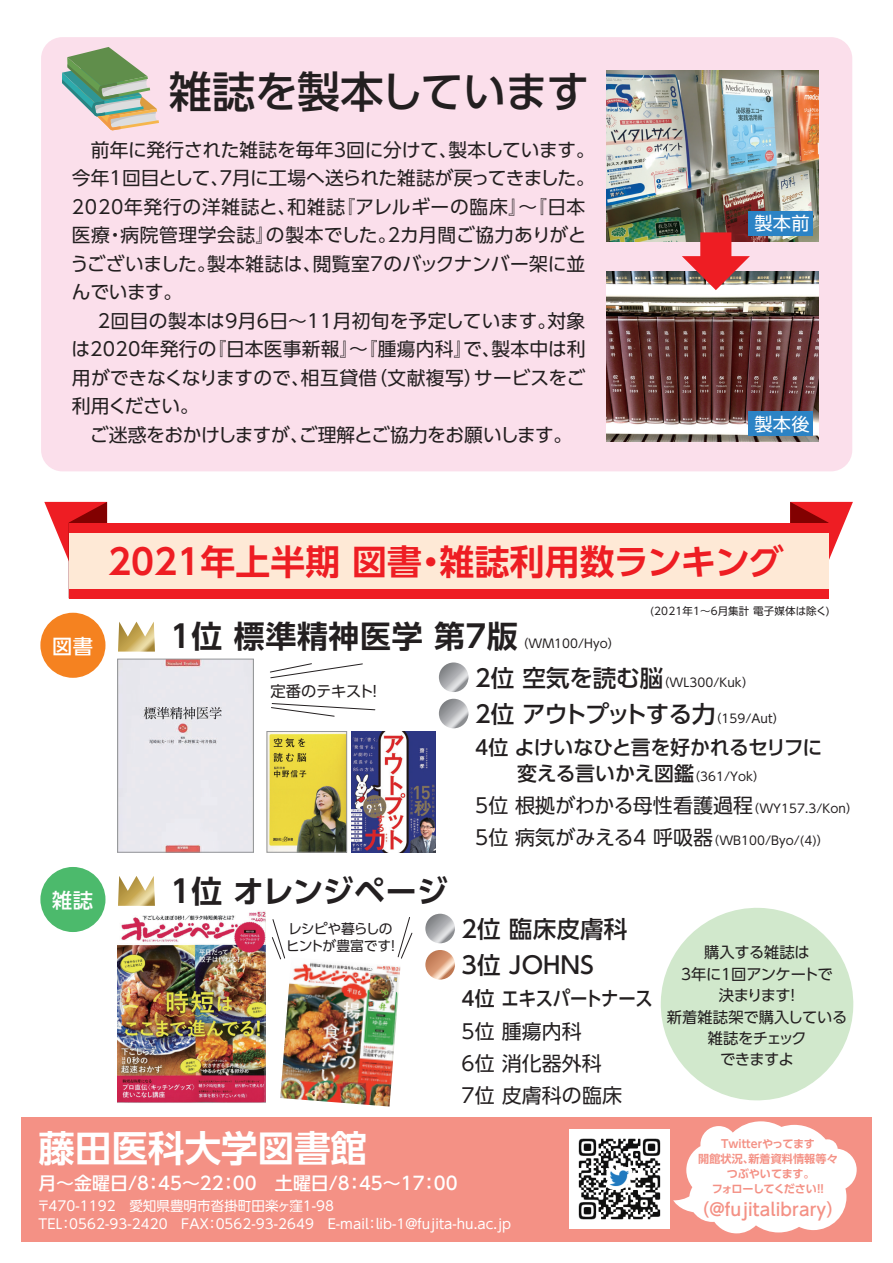
<style>
.page{position:relative;width:893px;height:1263px;background:#fff}
.page>*{position:absolute;margin:0;border:0;box-sizing:border-box;transform-origin:0 0}
.t1{font:500 43.05px "UD Shin Go Pro";letter-spacing:-.015em;color:#231f20}
.t2{font:700 36.3px "UD Shin Go Pro De";letter-spacing:.005em;color:#fff}
.t3{font:700 34.8px "UD Shin Go Pro De";letter-spacing:.005em;color:#ee1d23}
.t4{font:700 30.9px "UD Shin Go Pro De";letter-spacing:.02em;color:#231f20}
.t5{font:700 30.9px "UD Shin Go Pro De";letter-spacing:-.005em;color:#231f20}
.t6{font:500 23.55px "UD Shin Go Pro";letter-spacing:-.07em;color:#231f20}
.t7{font:500 23.55px/35.5px "UD Shin Go Pro";letter-spacing:.005em;color:#231f20}
.t8{font:500 20.25px "UD Shin Go Pro";color:#fff}
.t9{font:500 19.95px/25.5px "UD Shin Go Pro";letter-spacing:-.015em;color:#231f20}
.t10{font:19.95px/32.1px "UD Shin Go Pro";letter-spacing:.005em;color:#231f20}
.t11{font:18.75px "UD Shin Go Pro";letter-spacing:.005em;color:#231f20}
.t12{font:18.75px "UD Shin Go Pro";letter-spacing:-.03em;color:#231f20}
.t13{font:18.75px "UD Shin Go Pro";letter-spacing:.035em;color:#231f20}
.t14{font:18.75px "UD Shin Go Pro";letter-spacing:.03em;color:#231f20}
.t15{font:18.75px "UD Shin Go Pro";letter-spacing:-.02em;color:#231f20}
.t16{font:18.15px "UD Shin Go Pro";letter-spacing:.02em;color:#fff}
.t17{font:500 18px "UD Shin Go Pro";letter-spacing:.005em;color:#fff}
.t18{font:500 17.25px "UD Shin Go Pro";letter-spacing:.005em;color:#f49185}
.t19{font:15.3px/21.5px "UD Shin Go Pro";letter-spacing:-.025em;color:#231f20;text-align:center}
.t20{font:13.8px/16.8px "UD Shin Go Pro";letter-spacing:-.06em;color:#231f20}
.t21{font:13.5px/18px "UD Shin Go Pro";letter-spacing:.005em;color:#fff}
.t22{font:12px "UD Shin Go Pro";letter-spacing:.005em;color:#231f20}
.t23{font:700 11.1px/15px "UD Shin Go Pro De";letter-spacing:-.005em;color:#f49185;text-align:center}
.t24{font:10.5px "UD Shin Go Pro";letter-spacing:.015em;color:#231f20}
.s1{font-weight:500;font-size:23.55px}
.s2{font-weight:400;font-size:12px}
.s3{font-size:12px}
.s4{font-size:19.95px}
</style>
<div class="page">
<svg style="left:660px;top:908px;width:194px;height:193px"></svg>
<div style="left:21px;top:1117px;width:851px;height:124px;background:#f49185"></div>
<img style="left:570px;top:1129px;width:99px;height:99px">
<div style="left:41px;top:37px;width:811px;height:434px;background:#fbdfeb;border-radius:21px"></div>
<img style="left:606px;top:71px;width:212px;height:171px">
<img style="left:606px;top:271px;width:212px;height:171px">
<div style="left:700px;top:232px;width:31px;height:29px;background:#ee1d23"></div>
<svg style="left:682px;top:256px;width:68px;height:34px"></svg>
<div style="left:749px;top:212px;width:64px;height:24px;background:#2c83c5"></div>
<div style="left:749px;top:412px;width:64px;height:24px;background:#2c83c5"></div>
<svg style="left:790px;top:502px;width:63px;height:96px"></svg>
<svg style="left:44px;top:502px;width:63px;height:96px"></svg>
<div style="left:69px;top:523px;width:759px;height:75px;background:#ee1d23"></div>
<div style="left:69px;top:533px;width:759px;height:55px;background:#fee9d6"></div>
<div style="left:40px;top:867px;width:65px;height:65px;background:#4cba6c;border-radius:50%"></div>
<svg style="left:118px;top:876px;width:37px;height:30px"></svg>
<svg style="left:271px;top:919px;width:14px;height:40px"></svg>
<svg style="left:397px;top:917px;width:16px;height:42px"></svg>
<svg style="left:425px;top:914px;width:30px;height:29px"></svg>
<svg style="left:425px;top:950px;width:30px;height:29px"></svg>
<svg style="left:673px;top:1121px;width:184px;height:112px"></svg>
<img style="left:118px;top:911px;width:147px;height:192px">
<img style="left:280px;top:957px;width:120px;height:149px">
<div style="left:40px;top:613px;width:65px;height:65px;background:#f58220;border-radius:50%"></div>
<svg style="left:118px;top:622px;width:37px;height:30px"></svg>
<svg style="left:439px;top:662px;width:29px;height:30px"></svg>
<svg style="left:439px;top:699px;width:29px;height:29px"></svg>
<svg style="left:62px;top:47px;width:97px;height:83px"></svg>
<div style="left:119px;top:661px;width:133px;height:189px;background:#e8e8ee"></div>
<div style="left:117px;top:659px;width:137px;height:193px;border:1px solid #939598"></div>
<img style="left:352px;top:731px;width:83px;height:121px">
<img style="left:269px;top:733px;width:76px;height:117px">
<div style="left:267px;top:731px;width:80px;height:121px;border:1px solid #939598"></div>
<svg style="left:270px;top:663px;width:93px;height:16px"></svg>
<svg style="left:271px;top:703px;width:105px;height:14px"></svg>
<h1 class="t1" style="left:169px;top:57px;width:422px">雑誌を製本しています</h1>
<p class="t11" style="left:72px;top:134px;width:524px">　前年に発行された雑誌を毎年3回に分けて、製本しています。</p>
<p class="t12" style="left:72px;top:163px;width:524px">今年1回目として、7月に工場へ送られた雑誌が戻ってきました。</p>
<p class="t13" style="left:72px;top:191px;width:515px">2020年発行の洋雑誌と、和雑誌『アレルギーの臨床』～『日本</p>
<p class="t14" style="left:72px;top:220px;width:516px">医療・病院管理学会誌』の製本でした。2カ月間ご協力ありがと</p>
<p class="t11" style="left:70px;top:248px;width:517px">うございました。製本雑誌は、閲覧室7のバックナンバー架に並</p>
<p class="t11" style="left:72px;top:277px;width:112px">んでいます。</p>
<p class="t11" style="left:79px;top:305px;width:508px">　2回目の製本は9月6日～11月初旬を予定しています。対象</p>
<p class="t11" style="left:72px;top:334px;width:515px">は2020年発行の『日本医事新報』～『腫瘍内科』で、製本中は利</p>
<p class="t11" style="left:72px;top:362px;width:515px">用ができなくなりますので、相互貸借（文献複写）サービスをご</p>
<p class="t11" style="left:72px;top:391px;width:129px">利用ください。</p>
<p class="t15" style="left:72px;top:419px;width:502px">　ご迷惑をおかけしますが、ご理解とご協力をお願いします。</p>
<p class="t16" style="left:754px;top:209px;width:57px">製本前</p>
<p class="t16" style="left:754px;top:409px;width:57px">製本後</p>
<h3 class="t3" style="left:108px;top:533px;width:677px">2021年上半期 図書・雑誌利用数ランキング</h3>
<p class="t8" style="left:52px;top:630px;width:42px">図書</p>
<p class="t8" style="left:52px;top:884px;width:42px">雑誌</p>
<p class="t24" style="left:650px;top:602px;width:181px">(2021年1～6月集計 電子媒体は除く)</p>
<h3 class="t4" style="left:170px;top:612px;width:349px">1位 標準精神医学 第7版</h3>
<p class="t22" style="left:516px;top:634px;width:105px">（WM100/Hyo）</p>
<p class="t22" style="left:475px;top:673px;width:280px"><span class="s1">2位 空気を読む脳</span>（WL300/Kuk）</p>
<p class="t6" style="left:475px;top:695px;width:311px">2位 アウトプットする力<span class="s2">（159/Aut）</span></p>
<p class="t9" style="left:475px;top:734px;width:349px">4位 よけいなひと言を好かれるセリフに　　変える言いかえ図鑑<span class="s2">（361/Yok）</span></p>
<p class="t10" style="left:475px;top:788px;width:384px">5位 根拠がわかる母性看護過程<span class="s3">（WY157.3/Kon）</span></p>
<p class="t22" style="left:475px;top:831px;width:355px"><span class="s4">5位 病気がみえる4 呼吸器</span>（WB100/Byo/(4)）</p>
<p class="t19" style="left:270px;top:679px;width:113px">定番のテキスト！</p>
<h3 class="t5" style="left:170px;top:866px;width:279px">1位 オレンジページ</h3>
<p class="t20" style="left:286px;top:920px;width:115px">レシピや暮らしのヒントが豊富です！</p>
<p class="t7" style="left:462px;top:911px;width:167px">2位 臨床皮膚科<br>3位 JOHNS</p>
<p class="t9" style="left:462px;top:985px;width:193px">4位 エキスパートナース</p>
<p class="t10" style="left:462px;top:1014px;width:162px">5位 腫瘍内科<br>6位 消化器外科<br>7位 皮膚科の臨床</p>
<p class="t19" style="left:667px;top:941px;width:182px">購入する雑誌は<br>3年に1回アンケートで<br>決まります！<br>新着雑誌架で購入している雑誌をチェック<br>できますよ</p>
<h2 class="t2" style="left:39px;top:1118px;width:330px">藤田医科大学図書館</h2>
<p class="t17" style="left:39px;top:1168px;width:420px">月～金曜日/8：45～22：00　土曜日/8：45～17：00</p>
<p class="t21" style="left:37px;top:1196px;width:476px">〒470-1192　愛知県豊明市沓掛町田楽ヶ窪1-98<br>TEL：0562-93-2420　FAX：0562-93-2649　E-mail：lib-1@fujita-hu.ac.jp</p>
<p class="t23" style="left:698px;top:1136px;width:141px">Twitterやってます<br>開館状況、新着資料情報等々つぶやいてます。<br>フォローしてください!!</p>
<p class="t18" style="left:692px;top:1195px;width:153px">（@fujitalibrary）</p>
</div>
